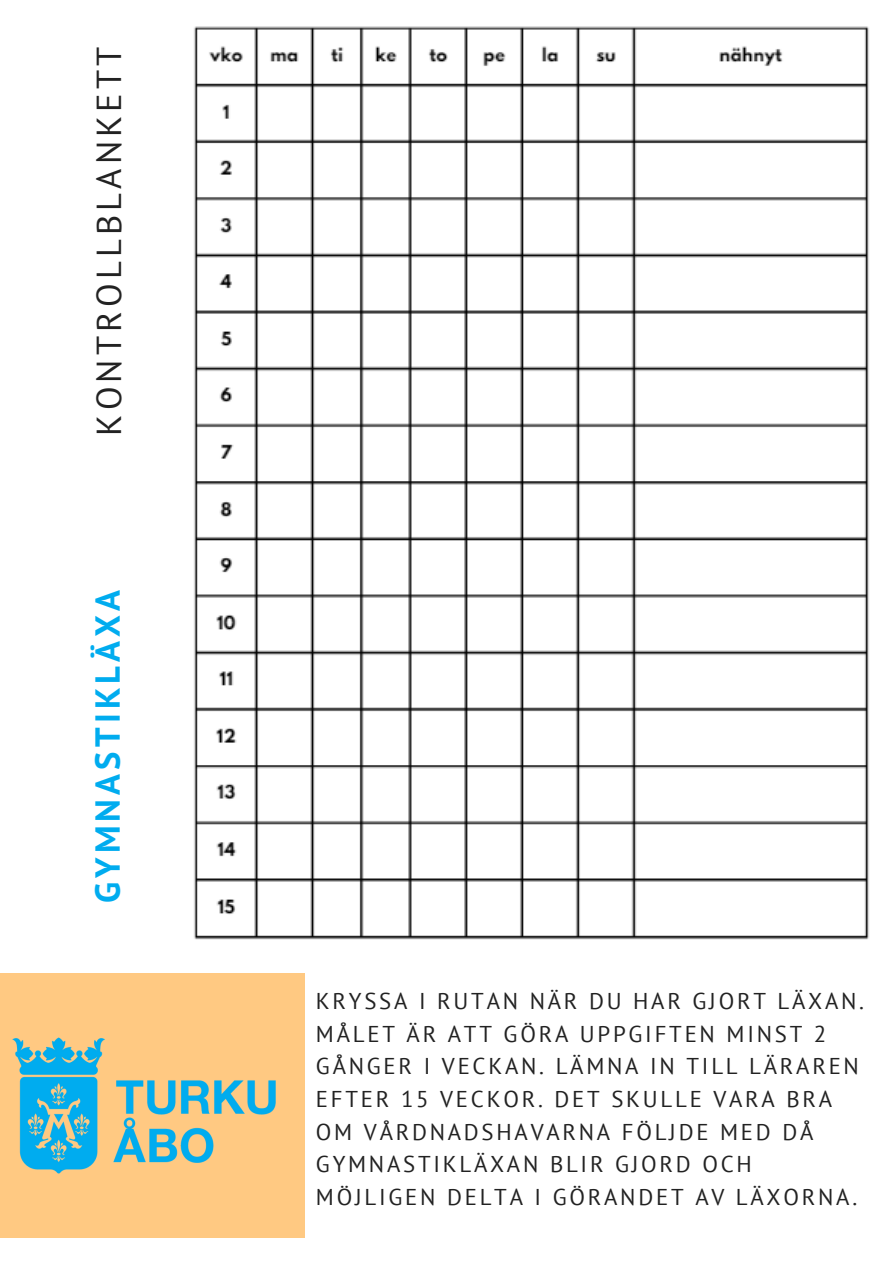
<style>
.page{position:relative;width:893px;height:1264px;background:#fff}
.page>*{position:absolute;margin:0;border:0;box-sizing:border-box;transform-origin:0 0}
.t1{font:34.65px "PT Sans";letter-spacing:.12em;color:#222}
.t2{font:700 34.65px "PT Sans";letter-spacing:.12em;color:#00acef}
.t3{font:22.8px/32.5px "PT Sans";letter-spacing:.12em;color:#222}
</style>
<div class="page">
<div style="left:0;top:973px;width:304px;height:264px;background:#ffc982"></div>
<img style="left:12px;top:1037px;width:264px;height:137px">
<img style="left:194px;top:26px;width:675px;height:914px">
<p class="t1" style="left:86px;top:435px;width:390px;rotate:-90deg">KONTROLLBLANKETT</p>
<p class="t2" style="left:84px;top:903px;width:315px;rotate:-90deg">GYMNASTIKLÄXA</p>
<p class="t3" style="left:316px;top:984px;width:549px">KRYSSA I RUTAN NÄR DU HAR GJORT LÄXAN.<br>MÅLET ÄR ATT GÖRA UPPGIFTEN MINST 2<br>GÅNGER I VECKAN. LÄMNA IN TILL LÄRAREN EFTER 15 VECKOR. DET SKULLE VARA BRA OM VÅRDNADSHAVARNA FÖLJDE MED DÅ GYMNASTIKLÄXAN BLIR GJORD OCH MÖJLIGEN DELTA I GÖRANDET AV LÄXORNA.</p>
</div>
